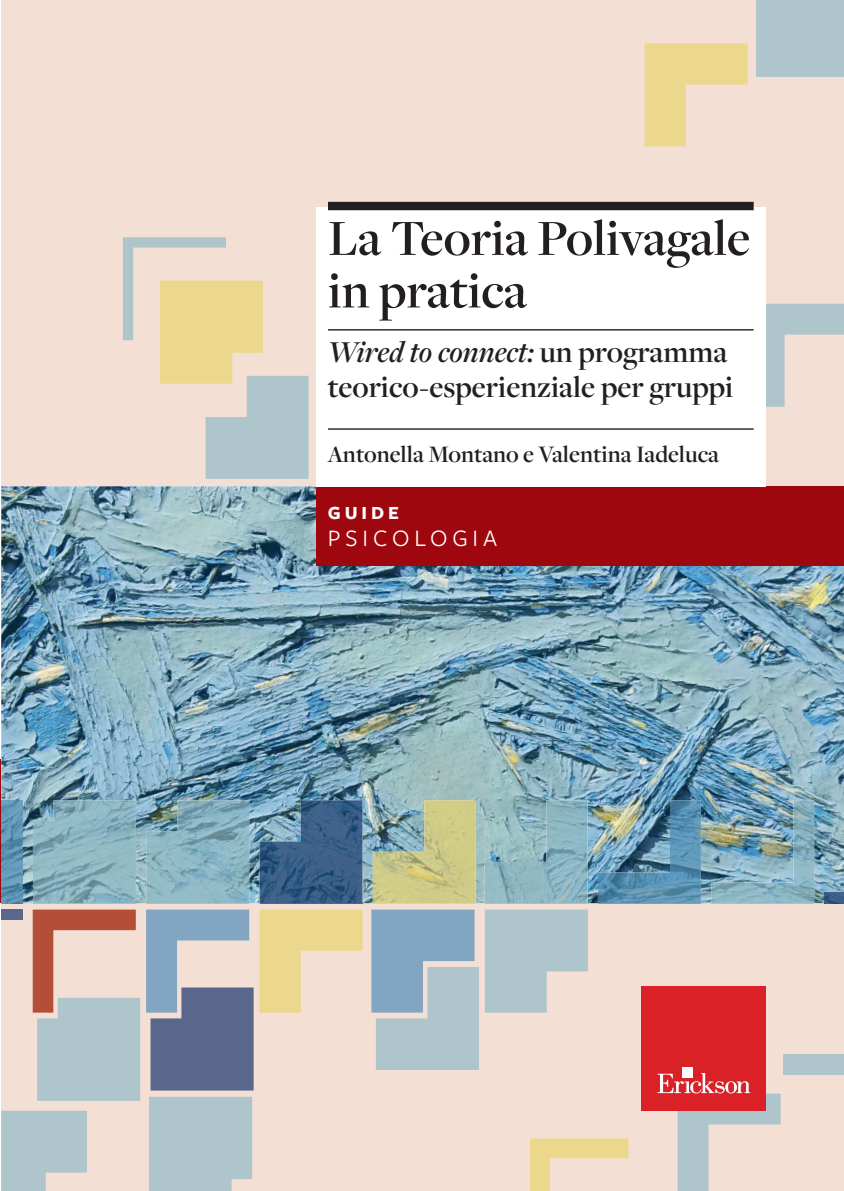
<style>
.page{position:relative;width:844px;height:1191px;background:#fff}
.page>*{position:absolute;margin:0;border:0;box-sizing:border-box;transform-origin:0 0}
.t1{font:600 52.5px/52.5px "Freight Disp Pro";color:#231f20}
.t2{font:600 31.5px/35px "Freight Disp Pro";color:#231f20}
.t3{font:600 24.5px "Freight Disp Pro";color:#231f20}
.t4{font:24.5px "Freight Sans Pro";letter-spacing:.2em;color:#fff}
.t5{font:700 19.25px "Freight Sans Pro";letter-spacing:.2em;color:#fff}
.s1{font-style:italic}
</style>
<div class="page">
<div style="left:1px;top:0;width:842px;height:1191px;background:#f4dfd5"></div>
<img style="left:1px;top:486px;width:842px;height:417px">
<svg style="left:530px;top:1138px;width:98px;height:53px"></svg>
<div style="left:149px;top:1096px;width:103px;height:95px;background:#adc5cb"></div>
<div style="left:783px;top:1054px;width:60px;height:20px;background:#adc5cb"></div>
<svg style="left:123px;top:237px;width:185px;height:242px"></svg>
<div style="left:756px;top:0;width:87px;height:77px;background:#adc5cb"></div>
<div style="left:1px;top:909px;width:21px;height:11px;background:#59678c"></div>
<svg style="left:33px;top:909px;width:107px;height:191px"></svg>
<svg style="left:146px;top:909px;width:107px;height:181px"></svg>
<svg style="left:765px;top:304px;width:78px;height:103px"></svg>
<svg style="left:259px;top:909px;width:103px;height:103px"></svg>
<svg style="left:371px;top:909px;width:216px;height:161px"></svg>
<img style="left:824px;top:893px;width:19px;height:10px">
<img style="left:711px;top:800px;width:102px;height:103px">
<img style="left:597px;top:800px;width:103px;height:103px">
<img style="left:484px;top:800px;width:103px;height:103px">
<img style="left:372px;top:800px;width:103px;height:103px">
<img style="left:259px;top:800px;width:103px;height:103px">
<img style="left:146px;top:800px;width:103px;height:103px">
<img style="left:33px;top:800px;width:103px;height:103px">
<img style="left:1px;top:800px;width:22px;height:103px">
<svg style="left:644px;top:43px;width:103px;height:103px"></svg>
<div style="left:316px;top:486px;width:527px;height:80px;background:#9d070d"></div>
<hr style="left:0;top:759px;width:1px;height:144px;background:#9d070d">
<div style="left:316px;top:207px;width:449px;height:279px;background:#fff"></div>
<div style="left:328px;top:202px;width:425px;height:8px;background:#231f20"></div>
<hr style="left:328px;top:329px;width:425px;height:1px;background:#231f20">
<hr style="left:328px;top:428px;width:425px;height:2px;background:#231f20">
<div style="left:641px;top:986px;width:124px;height:124px;background:#da2128"></div>
<svg style="left:657px;top:1073px;width:123px;height:118px"></svg>
<div style="left:682px;top:1068px;width:10px;height:10px;background:#fff"></div>
<svg style="left:1px;top:1110px;width:86px;height:81px;background:#b5c8cc"></svg>
<h1 class="t1" style="left:328px;top:210px;width:423px">La Teoria Polivagale in pratica</h1>
<p class="t2" style="left:328px;top:334px;width:407px"><span class="s1">Wired to connect:</span> un programma teorico-esperienziale per gruppi</p>
<p class="t3" style="left:328px;top:437px;width:392px">Antonella Montano e Valentina Iadeluca</p>
<p class="t5" style="left:328px;top:500px;width:72px">GUIDE</p>
<p class="t4" style="left:328px;top:521px;width:171px">PSICOLOGIA</p>
</div>
